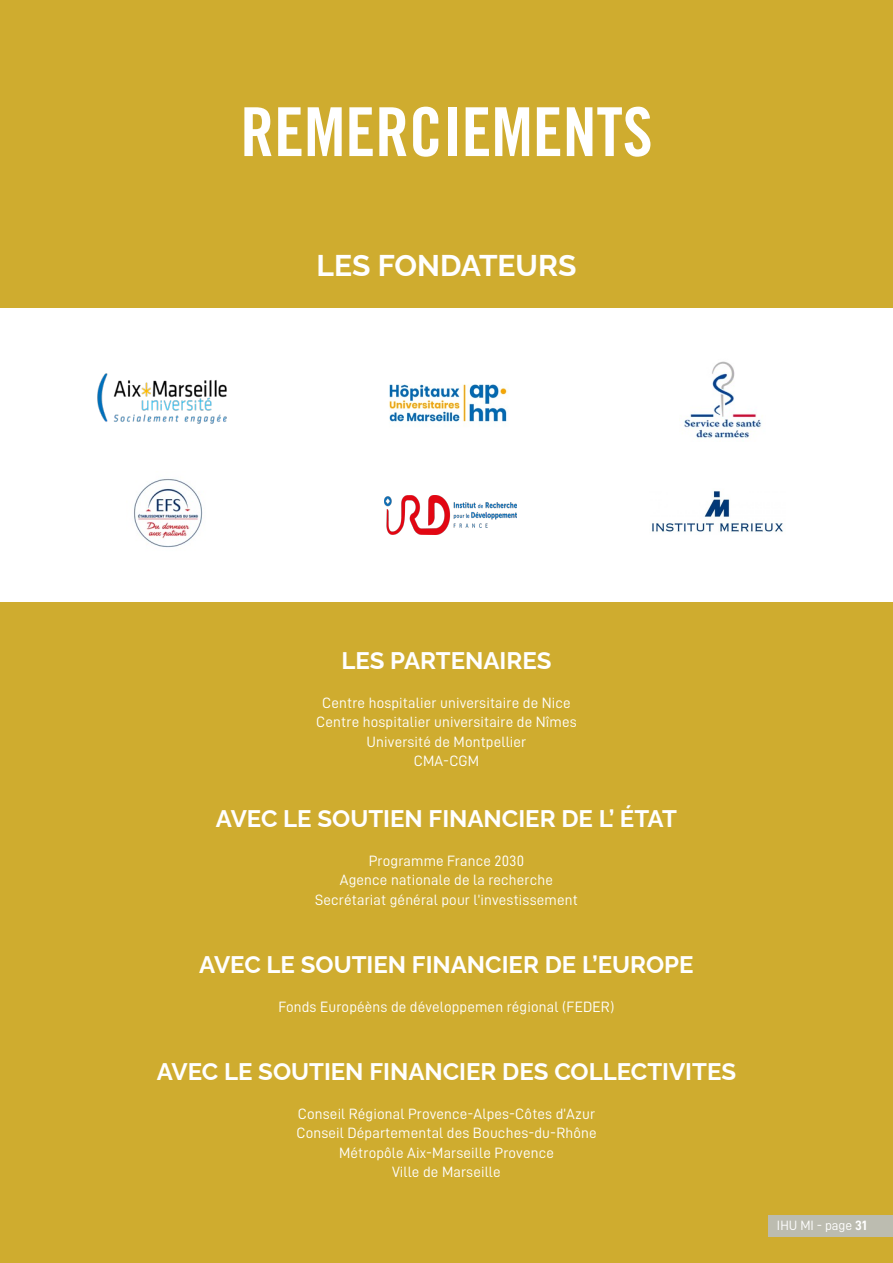
<style>
.page{position:relative;width:893px;height:1263px;background:#fff}
.page>*{position:absolute;margin:0;border:0;box-sizing:border-box;transform-origin:0 0}
.t1{font:67.5px "Trade Gothic Bold Cond Twenty";color:#fff}
.t2{font:700 30px "Raleway";color:#fff}
.t3{font:700 24px "Raleway";color:#fff}
.t4{font:15px "D DIN PRO Regular";letter-spacing:.01em;color:#fff}
.t5{font:13.5px "D DIN PRO Regular";color:#fff}
.s1{font-family:"D DIN PRO Bold"}
</style>
<div class="page">
<div style="left:0;top:0;width:893px;height:307px;background:#cfac2f"></div>
<div style="left:0;top:603px;width:893px;height:660px;background:#cfac2f"></div>
<img style="left:97px;top:373px;width:130px;height:51px">
<img style="left:389px;top:384px;width:119px;height:38px">
<img style="left:684px;top:361px;width:78px;height:77px">
<img style="left:652px;top:491px;width:131px;height:41px">
<img style="left:134px;top:479px;width:69px;height:69px">
<img style="left:385px;top:496px;width:132px;height:38px">
<div style="left:768px;top:1215px;width:125px;height:21px;background:#bcbcb0"></div>
<p class="t1" style="left:240px;top:91px;width:414px">REMERCIEMENTS</p>
<p class="t2" style="left:317px;top:241px;width:261px">LES FONDATEURS</p>
<p class="t3" style="left:341px;top:641px;width:212px">LES PARTENAIRES</p>
<p class="t4" style="left:322px;top:695px;width:250px">Centre hospitalier universitaire de Nice</p>
<p class="t4" style="left:316px;top:714px;width:262px">Centre hospitalier universitaire de Nîmes</p>
<p class="t4" style="left:367px;top:734px;width:161px">Université de Montpellier</p>
<p class="t4" style="left:414px;top:753px;width:67px">CMA-CGM</p>
<p class="t3" style="left:216px;top:799px;width:462px">AVEC LE SOUTIEN FINANCIER DE L’ ÉTAT</p>
<p class="t4" style="left:369px;top:852px;width:157px">Programme France 2030</p>
<p class="t4" style="left:340px;top:872px;width:215px">Agence nationale de la recherche</p>
<p class="t4" style="left:315px;top:891px;width:264px">Secrétariat général pour l’investissement</p>
<p class="t3" style="left:199px;top:945px;width:496px">AVEC LE SOUTIEN FINANCIER DE L’EUROPE</p>
<p class="t4" style="left:279px;top:998px;width:337px">Fonds Européèns de développemen régional (FEDER)</p>
<p class="t3" style="left:157px;top:1052px;width:581px">AVEC LE SOUTIEN FINANCIER DES COLLECTIVITES</p>
<p class="t4" style="left:298px;top:1105px;width:299px">Conseil Régional Provence-Alpes-Côtes d’Azur</p>
<p class="t4" style="left:296px;top:1125px;width:302px">Conseil Départemental des Bouches-du-Rhône</p>
<p class="t4" style="left:339px;top:1144px;width:216px">Métropôle Aix-Marseille Provence</p>
<p class="t4" style="left:392px;top:1164px;width:110px">Ville de Marseille</p>
<p class="t5" style="left:777px;top:1218px;width:91px">IHU MI - page <span class="s1">31</span></p>
</div>
